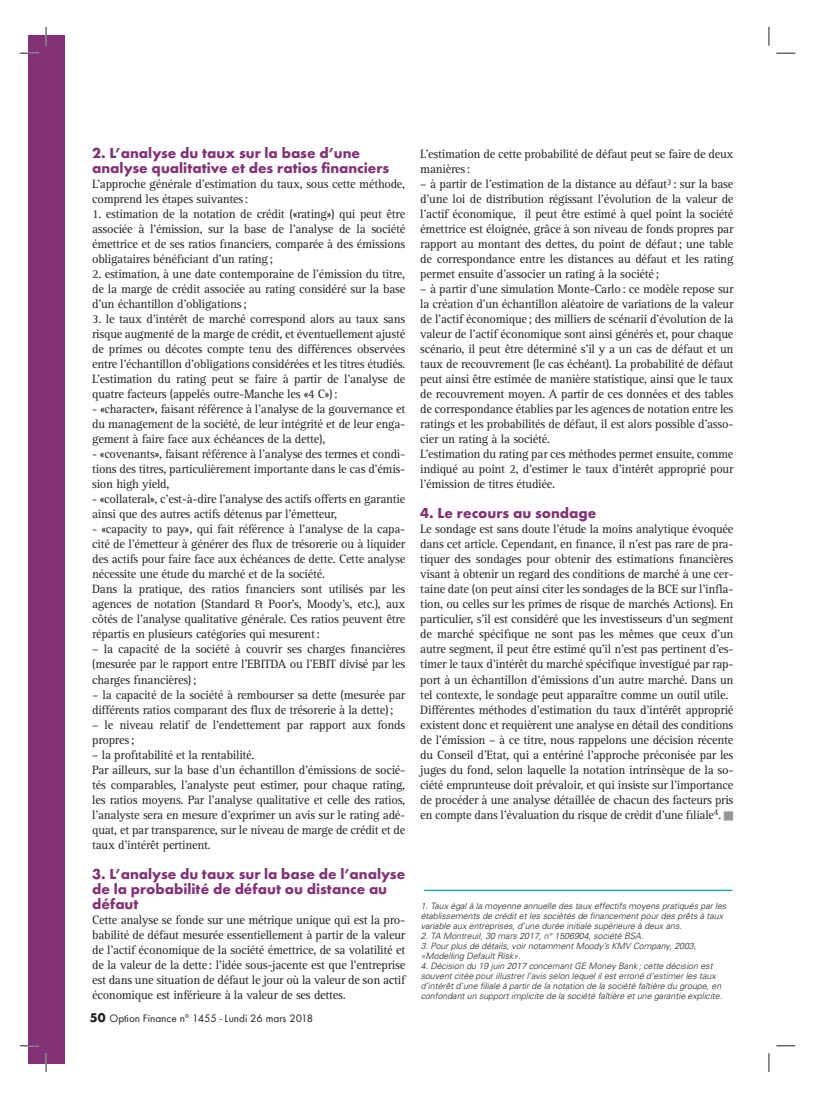
<style>
.page{position:relative;width:815px;height:1099px;background:#fff}
.page>*{position:absolute;margin:0;border:0;box-sizing:border-box;transform-origin:0 0}
.t1{font:700 15px/15px "Futura T";color:#833176}
.t2{font:12.5px/15px "Rotis Serif";letter-spacing:-.02em;color:#231f20}
.t3{font:11.25px "Futura T";color:#231f20}
.t4{font:italic 300 8.75px/10px "Univers";color:#231f20}
.s1{font-weight:700;font-size:13.12px}
</style>
<div class="page">
<div style="left:28px;top:35px;width:37px;height:1028px;background:#833176"></div>
<hr style="left:424px;top:889px;width:308px;height:1px;background:#00adbb">
<svg style="left:20px;top:52px;width:19px;height:2px"></svg>
<svg style="left:776px;top:52px;width:19px;height:2px"></svg>
<svg style="left:20px;top:1045px;width:19px;height:1px"></svg>
<svg style="left:776px;top:1045px;width:19px;height:1px"></svg>
<svg style="left:45px;top:27px;width:2px;height:19px"></svg>
<svg style="left:45px;top:1053px;width:2px;height:19px"></svg>
<svg style="left:768px;top:27px;width:2px;height:19px"></svg>
<svg style="left:768px;top:1053px;width:2px;height:19px"></svg>
<p class="t1" style="left:92px;top:147px;width:299px">2. L’analyse du taux sur la base d’une analyse qualitative et des ratios financiers</p>
<p class="t2" style="left:92px;top:178px;width:315px">L’approche générale d’estimation du taux, sous cette méthode, comprend les étapes suivantes :</p>
<p class="t2" style="left:92px;top:208px;width:315px;text-align:justify">1. estimation de la notation de crédit («rating») qui peut être associée à l’émission, sur la base de l’analyse de la société émettrice et de ses ratios financiers, comparée à des émissions obligataires bénéficiant d’un rating ;</p>
<p class="t2" style="left:92px;top:268px;width:315px;text-align:justify">2. estimation, à une date contemporaine de l’émission du titre, de la marge de crédit associée au rating considéré sur la base d’un échantillon d’obligations ;</p>
<p class="t2" style="left:92px;top:313px;width:315px;text-align:justify">3. le taux d’intérêt de marché correspond alors au taux sans risque augmenté de la marge de crédit, et éventuellement ajusté de primes ou décotes compte tenu des différences observées entre l’échantillon d’obligations considérées et les titres étudiés.<br>L’estimation du rating peut se faire à partir de l’analyse de quatre facteurs (appelés outre-Manche les «4 C») :</p>
<p class="t2" style="left:92px;top:403px;width:315px;text-align:justify">- «character», faisant référence à l’analyse de la gouvernance et du management de la société, de leur intégrité et de leur enga&shy;gement à faire face aux échéances de la dette),</p>
<p class="t2" style="left:92px;top:448px;width:315px;text-align:justify">- «covenants», faisant référence à l’analyse des termes et condi&shy;tions des titres, particulièrement importante dans le cas d’émis&shy;sion high yield,</p>
<p class="t2" style="left:92px;top:493px;width:315px">- «collateral», c’est-à-dire l’analyse des actifs offerts en garantie ainsi que des autres actifs détenus par l’émetteur,</p>
<p class="t2" style="left:92px;top:523px;width:315px">- «capacity to pay», qui fait référence à l’analyse de la capa&shy;cité de l’émetteur à générer des flux de trésorerie ou à liquider des actifs pour faire face aux échéances de dette. Cette analyse nécessite une étude du marché et de la société.<br>Dans la pratique, des ratios financiers sont utilisés par les agences de notation (Standard &amp; Poor’s, Moody’s, etc.), aux côtés de l’analyse qualitative générale. Ces ratios peuvent être répartis en plusieurs catégories qui mesurent :</p>
<p class="t2" style="left:92px;top:643px;width:315px;text-align:justify">– la capacité de la société à couvrir ses charges financières (mesurée par le rapport entre l’EBITDA ou l’EBIT divisé par les charges financières) ;</p>
<p class="t2" style="left:92px;top:688px;width:315px">– la capacité de la société à rembourser sa dette (mesurée par différents ratios comparant des flux de trésorerie à la dette) ;</p>
<p class="t2" style="left:92px;top:718px;width:315px">– le niveau relatif de l’endettement par rapport aux fonds propres ;</p>
<p class="t2" style="left:92px;top:748px;width:315px">– la profitabilité et la rentabilité.<br>Par ailleurs, sur la base d’un échantillon d’émissions de socié&shy;tés comparables, l’analyste peut estimer, pour chaque rating, les ratios moyens. Par l’analyse qualitative et celle des ratios, l’analyste sera en mesure d’exprimer un avis sur le rating adé&shy;quat, et par transparence, sur le niveau de marge de crédit et de taux d’intérêt pertinent.</p>
<p class="t1" style="left:92px;top:867px;width:315px">3. L’analyse du taux sur la base de l’analyse de la probabilité de défaut ou distance au défaut</p>
<p class="t2" style="left:92px;top:913px;width:315px;text-align:justify">Cette analyse se fonde sur une métrique unique qui est la pro&shy;babilité de défaut mesurée essentiellement à partir de la valeur de l’actif économique de la société émettrice, de sa volatilité et de la valeur de la dette : l’idée sous-jacente est que l’entreprise est dans une situation de défaut le jour où la valeur de son actif économique est inférieure à la valeur de ses dettes.</p>
<p class="t3" style="left:90px;top:1012px;width:225px"><span class="s1">50</span> Option Finance n° 1455 - Lundi 26 mars 2018</p>
<p class="t2" style="left:420px;top:148px;width:315px">L’estimation de cette probabilité de défaut peut se faire de deux manières :</p>
<p class="t2" style="left:420px;top:178px;width:315px;text-align:justify">– à partir de l’estimation de la distance au défaut<sup>3</sup> : sur la base d’une loi de distribution régissant l’évolution de la valeur de l’actif économique, il peut être estimé à quel point la société émettrice est éloignée, grâce à son niveau de fonds propres par rapport au montant des dettes, du point de défaut ; une table de correspondance entre les distances au défaut et les rating permet ensuite d’associer un rating à la société ;</p>
<p class="t2" style="left:420px;top:283px;width:315px">– à partir d’une simulation Monte-Carlo : ce modèle repose sur la création d’un échantillon aléatoire de variations de la valeur de l’actif économique ; des milliers de scénarii d’évolution de la valeur de l’actif économique sont ainsi générés et, pour chaque scénario, il peut être déterminé s’il y a un cas de défaut et un taux de recouvrement (le cas échéant). La probabilité de défaut peut ainsi être estimée de manière statistique, ainsi que le taux de recouvrement moyen. A partir de ces données et des tables de correspondance établies par les agences de notation entre les ratings et les probabilités de défaut, il est alors possible d’asso&shy;cier un rating à la société.<br>L’estimation du rating par ces méthodes permet ensuite, comme indiqué au point 2, d’estimer le taux d’intérêt approprié pour l’émission de titres étudiée.</p>
<p class="t1" style="left:420px;top:507px;width:178px">4. Le recours au sondage</p>
<p class="t2" style="left:420px;top:523px;width:315px">Le sondage est sans doute l’étude la moins analytique évoquée dans cet article. Cependant, en finance, il n’est pas rare de pra&shy;tiquer des sondages pour obtenir des estimations financières visant à obtenir un regard des conditions de marché à une cer&shy;taine date (on peut ainsi citer les sondages de la BCE sur l’infla&shy;tion, ou celles sur les primes de risque de marchés Actions). En particulier, s’il est considéré que les investisseurs d’un segment de marché spécifique ne sont pas les mêmes que ceux d’un autre segment, il peut être estimé qu’il n’est pas pertinent d’es&shy;timer le taux d’intérêt du marché spécifique investigué par rap&shy;port à un échantillon d’émissions d’un autre marché. Dans un tel contexte, le sondage peut apparaître comme un outil utile.<br>Différentes méthodes d’estimation du taux d’intérêt approprié existent donc et requièrent une analyse en détail des conditions de l’émission – à ce titre, nous rappelons une décision récente du Conseil d’Etat, qui a entériné l’approche préconisée par les juges du fond, selon laquelle la notation intrinsèque de la so&shy;ciété emprunteuse doit prévaloir, et qui insiste sur l’importance de procéder à une analyse détaillée de chacun des facteurs pris en compte dans l’évaluation du risque de crédit d’une filiale<sup>4</sup>.</p>
<p class="t4" style="left:421px;top:901px;width:307px">1. Taux égal à la moyenne annuelle des taux effectifs moyens pratiqués par les établissements de crédit et les sociétés de financement pour des prêts à taux variable aux entreprises, d’une durée initiale supérieure à deux ans.</p>
<p class="t4" style="left:421px;top:931px;width:224px">2. TA Montreuil, 30 mars 2017, n° 1506904, société BSA.</p>
<p class="t4" style="left:421px;top:941px;width:277px">3. Pour plus de détails, voir notamment Moody’s KMV Company, 2003, «Modelling Default Risk».</p>
<p class="t4" style="left:421px;top:961px;width:303px">4. Décision du 19 juin 2017 concernant GE Money Bank ; cette décision est souvent citée pour illustrer l’avis selon lequel il est erroné d’estimer les taux d’intérêt d’une filiale à partir de la notation de la société faîtière du groupe, en confondant un support implicite de la société faîtière et une garantie explicite.</p>
</div>
